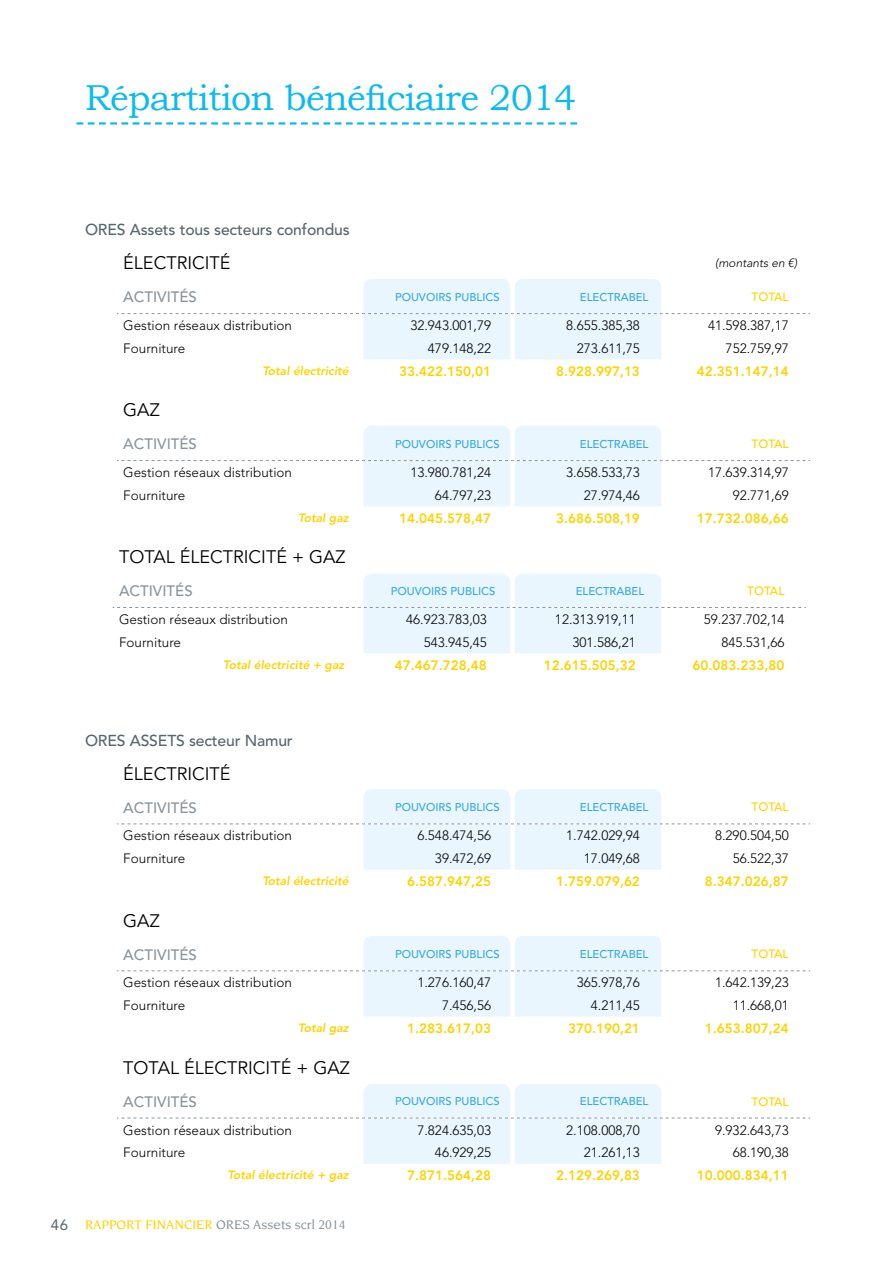
<style>
.page{position:relative;width:893px;height:1263px;background:#fff}
.page>*{position:absolute;margin:0;border:0;box-sizing:border-box;transform-origin:0 0}
.t1{font:36px "Bookman Old Style";letter-spacing:-.02em;color:#0bbbef}
.t2{font:18px "Avenir LT";color:#000}
.t3{font:500 15.75px "Avenir LT";letter-spacing:-.01em;color:#58666d}
.t4{font:500 15px "Avenir LT";color:#8a959c}
.t5{font:300 13.5px "Avenir LT";color:#000}
.t6{font:800 13.5px "Avenir LT";color:#ffd300}
.t7{font:500 13.5px "Novarese LT";color:#8a959c}
.t8{font:italic 800 12px "Avenir LT";color:#ffd300}
.t9{font:500 12px "Avenir LT";color:#ffd300}
.t10{font:italic 300 12px "Avenir LT";color:#000}
.t11{font:500 11.25px "Avenir LT";color:#36a9e1}
.s1{font-family:"Avenir LT";font-weight:400;font-size:15px;color:#58666d}
.s2{color:#ffd300}
</style>
<div class="page">
<svg style="left:77px;top:122px;width:500px;height:3px"></svg>
<svg style="left:117px;top:279px;width:693px;height:80px"></svg>
<svg style="left:117px;top:426px;width:693px;height:80px"></svg>
<svg style="left:113px;top:574px;width:693px;height:79px"></svg>
<svg style="left:117px;top:789px;width:693px;height:81px"></svg>
<svg style="left:117px;top:936px;width:693px;height:81px"></svg>
<svg style="left:117px;top:1084px;width:693px;height:80px"></svg>
<h1 class="t1" style="left:85px;top:77px;width:493px">Répartition bénéficiaire 2014</h1>
<p class="t3" style="left:85px;top:221px;width:266px">ORES Assets tous secteurs confondus</p>
<h2 class="t2" style="left:123px;top:253px;width:109px">ÉLECTRICITÉ</h2>
<p class="t10" style="left:715px;top:256px;width:84px">(montants en €)</p>
<p class="t4" style="left:123px;top:288px;width:75px">ACTIVITÉS</p>
<p class="t11" style="left:395px;top:290px;width:106px">POUVOIRS PUBLICS</p>
<p class="t11" style="left:580px;top:290px;width:70px">ELECTRABEL</p>
<p class="t9" style="left:751px;top:290px;width:39px">TOTAL</p>
<p class="t5" style="left:123px;top:317px;width:170px">Gestion réseaux distribution</p>
<p class="t5" style="left:410px;top:317px;width:82px">32.943.001,79</p>
<p class="t5" style="left:566px;top:317px;width:75px">8.655. 385,38</p>
<p class="t5" style="left:708px;top:317px;width:82px">41.598.387,17</p>
<p class="t5" style="left:123px;top:340px;width:64px">Fourniture</p>
<p class="t5" style="left:428px;top:340px;width:65px">479. 148,22</p>
<p class="t5" style="left:577px;top:340px;width:65px">273.611,75</p>
<p class="t5" style="left:726px;top:340px;width:65px">752.759,97</p>
<p class="t8" style="left:262px;top:363px;width:88px">Total électricité</p>
<p class="t6" style="left:399px;top:363px;width:93px">33.422.150,01</p>
<p class="t6" style="left:556px;top:363px;width:85px">8.928.997,13</p>
<p class="t6" style="left:697px;top:363px;width:93px">42.351.147,14</p>
<h2 class="t2" style="left:123px;top:400px;width:38px">GAZ</h2>
<p class="t4" style="left:123px;top:435px;width:75px">ACTIVITÉS</p>
<p class="t11" style="left:395px;top:437px;width:106px">POUVOIRS PUBLICS</p>
<p class="t11" style="left:580px;top:437px;width:70px">ELECTRABEL</p>
<p class="t9" style="left:751px;top:437px;width:39px">TOTAL</p>
<p class="t5" style="left:123px;top:464px;width:170px">Gestion réseaux distribution</p>
<p class="t5" style="left:410px;top:464px;width:82px">13.980.781,24</p>
<p class="t5" style="left:566px;top:464px;width:75px">3.658.533,73</p>
<p class="t5" style="left:708px;top:464px;width:82px">17.639.314,97</p>
<p class="t5" style="left:123px;top:487px;width:64px">Fourniture</p>
<p class="t5" style="left:435px;top:487px;width:58px">64.797,23</p>
<p class="t5" style="left:584px;top:487px;width:58px">27.974,46</p>
<p class="t5" style="left:733px;top:487px;width:58px">92.771,69</p>
<p class="t8" style="left:298px;top:510px;width:52px">Total gaz</p>
<p class="t6" style="left:399px;top:510px;width:93px">14.045.578,47</p>
<p class="t6" style="left:556px;top:510px;width:85px">3.686.508,19</p>
<p class="t6" style="left:697px;top:510px;width:93px">17.732.086,66</p>
<h2 class="t2" style="left:119px;top:547px;width:228px">TOTAL ÉLECTRICITÉ + GAZ</h2>
<p class="t4" style="left:119px;top:582px;width:75px">ACTIVITÉS</p>
<p class="t11" style="left:391px;top:584px;width:106px">POUVOIRS PUBLICS</p>
<p class="t11" style="left:576px;top:584px;width:70px">ELECTRABEL</p>
<p class="t9" style="left:747px;top:584px;width:39px">TOTAL</p>
<p class="t5" style="left:119px;top:611px;width:170px">Gestion réseaux distribution</p>
<p class="t5" style="left:406px;top:611px;width:82px">46.923.783,03</p>
<p class="t5" style="left:555px;top:611px;width:82px">12.313.919,11</p>
<p class="t5" style="left:704px;top:611px;width:82px">59.237.702,14</p>
<p class="t5" style="left:119px;top:634px;width:64px">Fourniture</p>
<p class="t5" style="left:424px;top:634px;width:65px">543. 945,45</p>
<p class="t5" style="left:573px;top:634px;width:65px">301.586,21</p>
<p class="t5" style="left:721px;top:634px;width:65px">845.531,66</p>
<p class="t8" style="left:223px;top:657px;width:123px">Total électricité + gaz</p>
<p class="t6" style="left:395px;top:657px;width:93px">47.467.728,48</p>
<p class="t6" style="left:544px;top:657px;width:93px">12.615.505,32</p>
<p class="t6" style="left:693px;top:657px;width:93px">60.083.233,80</p>
<p class="t3" style="left:85px;top:731px;width:209px">ORES ASSETS secteur Namur</p>
<h2 class="t2" style="left:123px;top:763px;width:109px">ÉLECTRICITÉ</h2>
<p class="t4" style="left:123px;top:799px;width:75px">ACTIVITÉS</p>
<p class="t11" style="left:395px;top:801px;width:106px">POUVOIRS PUBLICS</p>
<p class="t11" style="left:580px;top:801px;width:70px">ELECTRABEL</p>
<p class="t9" style="left:751px;top:800px;width:39px">TOTAL</p>
<p class="t5" style="left:123px;top:828px;width:170px">Gestion réseaux distribution</p>
<p class="t5" style="left:417px;top:828px;width:75px">6.548.474,56</p>
<p class="t5" style="left:566px;top:828px;width:75px">1.742.029,94</p>
<p class="t5" style="left:715px;top:828px;width:75px">8. 290. 504,50</p>
<p class="t5" style="left:123px;top:851px;width:64px">Fourniture</p>
<p class="t5" style="left:435px;top:851px;width:58px">39.472,69</p>
<p class="t5" style="left:584px;top:851px;width:58px">17.049,68</p>
<p class="t5" style="left:733px;top:851px;width:58px">56. 522,37</p>
<p class="t8" style="left:262px;top:874px;width:88px">Total électricité</p>
<p class="t6" style="left:407px;top:873px;width:85px">6.587.947,25</p>
<p class="t6" style="left:556px;top:873px;width:85px">1.759.079,62</p>
<p class="t6" style="left:705px;top:873px;width:85px">8.347.026,87</p>
<h2 class="t2" style="left:123px;top:910px;width:38px">GAZ</h2>
<p class="t4" style="left:123px;top:946px;width:75px">ACTIVITÉS</p>
<p class="t11" style="left:395px;top:948px;width:106px">POUVOIRS PUBLICS</p>
<p class="t11" style="left:580px;top:948px;width:70px">ELECTRABEL</p>
<p class="t9" style="left:751px;top:947px;width:39px">TOTAL</p>
<p class="t5" style="left:123px;top:975px;width:170px">Gestion réseaux distribution</p>
<p class="t5" style="left:417px;top:975px;width:75px">1.276. 160,47</p>
<p class="t5" style="left:577px;top:975px;width:65px">365.978,76</p>
<p class="t5" style="left:715px;top:975px;width:75px">1.642. 139,23</p>
<p class="t5" style="left:123px;top:998px;width:64px">Fourniture</p>
<p class="t5" style="left:442px;top:998px;width:51px">7.456,56</p>
<p class="t5" style="left:591px;top:998px;width:51px">4.211,45</p>
<p class="t5" style="left:733px;top:998px;width:58px">11.668,01</p>
<p class="t8" style="left:298px;top:1021px;width:52px">Total gaz</p>
<p class="t6" style="left:407px;top:1020px;width:85px">1.283.617,03</p>
<p class="t6" style="left:568px;top:1020px;width:73px">370.190,21</p>
<p class="t6" style="left:705px;top:1020px;width:85px">1.653.807,24</p>
<h2 class="t2" style="left:123px;top:1057px;width:228px">TOTAL ÉLECTRICITÉ + GAZ</h2>
<p class="t4" style="left:123px;top:1093px;width:75px">ACTIVITÉS</p>
<p class="t11" style="left:395px;top:1095px;width:106px">POUVOIRS PUBLICS</p>
<p class="t11" style="left:580px;top:1095px;width:70px">ELECTRABEL</p>
<p class="t9" style="left:751px;top:1094px;width:39px">TOTAL</p>
<p class="t5" style="left:123px;top:1122px;width:170px">Gestion réseaux distribution</p>
<p class="t5" style="left:417px;top:1122px;width:75px">7. 824.635,03</p>
<p class="t5" style="left:566px;top:1122px;width:75px">2. 108.008,70</p>
<p class="t5" style="left:715px;top:1122px;width:75px">9.932.643,73</p>
<p class="t5" style="left:123px;top:1145px;width:64px">Fourniture</p>
<p class="t5" style="left:435px;top:1145px;width:58px">46. 929,25</p>
<p class="t5" style="left:584px;top:1145px;width:58px">21.261,13</p>
<p class="t5" style="left:733px;top:1145px;width:58px">68. 190,38</p>
<p class="t8" style="left:228px;top:1168px;width:123px">Total électricité + gaz</p>
<p class="t6" style="left:407px;top:1167px;width:85px">7.871.564,28</p>
<p class="t6" style="left:556px;top:1167px;width:85px">2.129.269,83</p>
<p class="t6" style="left:697px;top:1167px;width:93px">10.000.834,11</p>
<p class="t7" style="left:51px;top:1217px;width:296px"><span class="s1">46</span> <span class="s2">RAPPORT FINANCIER</span> ORES Assets scrl 2014</p>
</div>
